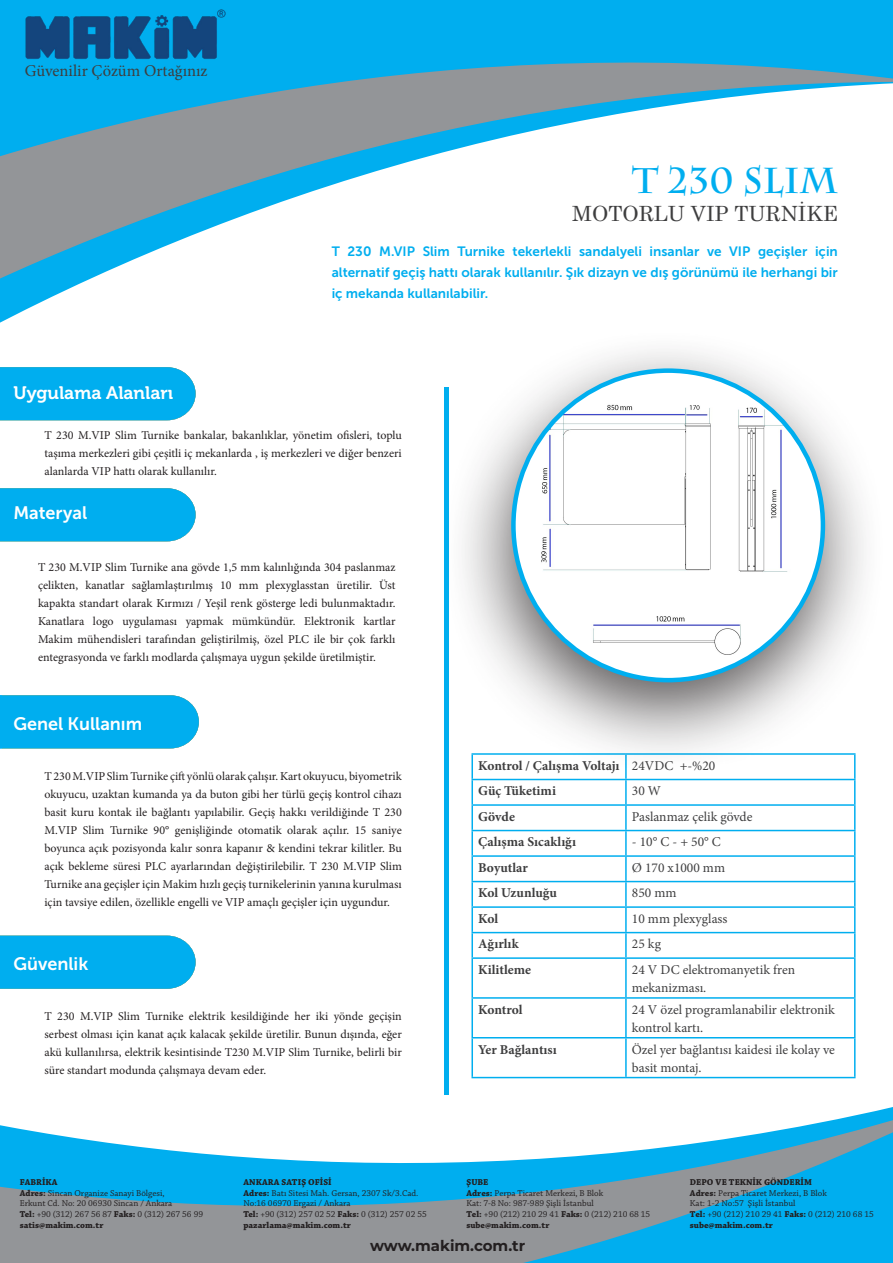
<style>
.page{position:relative;width:893px;height:1263px;background:#fff}
.page>*{position:absolute;margin:0;border:0;box-sizing:border-box;transform-origin:0 0}
.t1{font:700 36px "Charlemagne Std";color:#00aeef}
.t2{font:21px "Century Schoolbook";color:#3e3e3f}
.t3{font:18px "Museo Sans 700";color:#fff}
.t4{font:18px "Museo 700";color:#fff}
.t5{font:16.5px "Minion Pro";color:#3e3e3f}
.t6{font:700 15px "Montserrat";color:#231f20}
.t7{font:13.5px/18px "Minion Pro";color:#3e3e3f}
.t8{font:13.5px/21px "Museo Sans 700";color:#00aeef;text-align:justify}
.t9{font:700 13.5px "Minion Pro";color:#3e3e3f}
.Paragraf_Stili_1{font:12px/18px "Minion Pro";color:#231f20;text-align:justify}
.t10{font:9px/10.8px "Chaparral Pro";color:#231f20}
.t11{font:700 9px "Chaparral Pro";color:#231f20}
.s1{font-weight:700}
</style>
<div class="page">
<hr style="left:625px;top:755px;width:2px;height:24px;background:#00aeef">
<hr style="left:625px;top:780px;width:2px;height:24px;background:#00aeef">
<hr style="left:625px;top:806px;width:2px;height:24px;background:#00aeef">
<hr style="left:625px;top:831px;width:2px;height:24px;background:#00aeef">
<hr style="left:625px;top:857px;width:2px;height:24px;background:#00aeef">
<hr style="left:625px;top:882px;width:2px;height:24px;background:#00aeef">
<hr style="left:625px;top:908px;width:2px;height:24px;background:#00aeef">
<hr style="left:625px;top:933px;width:2px;height:24px;background:#00aeef">
<hr style="left:625px;top:959px;width:2px;height:38px;background:#00aeef">
<hr style="left:625px;top:999px;width:2px;height:38px;background:#00aeef">
<hr style="left:625px;top:1038px;width:2px;height:39px;background:#00aeef">
<hr style="left:471px;top:780px;width:2px;height:24px;background:#00aeef">
<hr style="left:471px;top:831px;width:2px;height:24px;background:#00aeef">
<hr style="left:471px;top:882px;width:2px;height:24px;background:#00aeef">
<hr style="left:471px;top:933px;width:2px;height:24px;background:#00aeef">
<hr style="left:471px;top:999px;width:2px;height:38px;background:#00aeef">
<hr style="left:854px;top:999px;width:1px;height:38px;background:#00aeef">
<hr style="left:471px;top:755px;width:2px;height:24px;background:#00aeef">
<hr style="left:471px;top:779px;width:155px;height:1px;background:#00aeef">
<hr style="left:626px;top:779px;width:229px;height:1px;background:#00aeef">
<hr style="left:471px;top:804px;width:155px;height:2px;background:#00aeef">
<hr style="left:471px;top:806px;width:2px;height:24px;background:#00aeef">
<hr style="left:626px;top:804px;width:229px;height:2px;background:#00aeef">
<hr style="left:471px;top:830px;width:155px;height:1px;background:#00aeef">
<hr style="left:626px;top:830px;width:229px;height:1px;background:#00aeef">
<hr style="left:471px;top:855px;width:155px;height:2px;background:#00aeef">
<hr style="left:471px;top:857px;width:2px;height:24px;background:#00aeef">
<hr style="left:626px;top:855px;width:229px;height:2px;background:#00aeef">
<hr style="left:471px;top:881px;width:155px;height:1px;background:#00aeef">
<hr style="left:626px;top:881px;width:229px;height:1px;background:#00aeef">
<hr style="left:471px;top:906px;width:155px;height:2px;background:#00aeef">
<hr style="left:471px;top:908px;width:2px;height:24px;background:#00aeef">
<hr style="left:626px;top:906px;width:229px;height:2px;background:#00aeef">
<svg style="left:854px;top:773px;width:1px;height:184px"></svg>
<hr style="left:471px;top:932px;width:155px;height:1px;background:#00aeef">
<hr style="left:626px;top:932px;width:229px;height:1px;background:#00aeef">
<hr style="left:471px;top:957px;width:155px;height:2px;background:#00aeef">
<hr style="left:471px;top:959px;width:2px;height:38px;background:#00aeef">
<hr style="left:626px;top:957px;width:229px;height:2px;background:#00aeef">
<hr style="left:854px;top:959px;width:1px;height:38px;background:#00aeef">
<hr style="left:471px;top:997px;width:155px;height:2px;background:#00aeef">
<hr style="left:626px;top:997px;width:229px;height:2px;background:#00aeef">
<hr style="left:471px;top:1037px;width:155px;height:1px;background:#00aeef">
<hr style="left:471px;top:1038px;width:2px;height:39px;background:#00aeef">
<hr style="left:626px;top:1037px;width:229px;height:1px;background:#00aeef">
<hr style="left:854px;top:1038px;width:1px;height:39px;background:#00aeef">
<svg style="left:448px;top:1075px;width:408px;height:12px"></svg>
<svg style="left:0;top:186px;width:329px;height:124px"></svg>
<svg style="left:0;top:0;width:893px;height:186px"></svg>
<div style="left:0;top:367px;width:196px;height:53px;background:#00aeef"></div>
<hr style="left:444px;top:387px;width:4px;height:707px;background:#00aeef">
<div style="left:442px;top:329px;width:444px;height:444px;background:#231f20;opacity:.75"></div>
<svg style="left:513px;top:371px;width:310px;height:309px"></svg>
<img style="left:535px;top:399px;width:269px;height:272px">
<svg style="left:0;top:1088px;width:893px;height:175px"></svg>
<img style="left:23px;top:7px;width:204px;height:55px">
<div style="left:0;top:488px;width:196px;height:53px;background:#00aeef"></div>
<div style="left:0;top:695px;width:199px;height:53px;background:#00aeef"></div>
<div style="left:0;top:936px;width:196px;height:53px;background:#00aeef"></div>
<p class="t5" style="left:25px;top:59px;width:184px">Güvenilir Çözüm Ortağınız</p>
<p class="t1" style="left:632px;top:159px;width:207px">T 230 SLIM</p>
<p class="t2" style="left:572px;top:196px;width:267px">MOTORLU VIP TURNİKE</p>
<p class="t8" style="left:332px;top:240px;width:508px">T 230 M.VIP Slim Turnike tekerlekli sandalyeli insanlar ve VIP geçişler için alternatif geçiş hattı olarak kullanılır. Şık dizayn ve dış görünümü ile herhangi bir iç mekanda kullanılabilir.</p>
<p class="t4" style="left:13px;top:383px;width:161px">Uygulama Alanları</p>
<p class="Paragraf_Stili_1" style="left:44px;top:426px;width:359px">T 230 M.VIP Slim Turnike bankalar, bakanlıklar, yönetim ofisleri, toplu taşıma merkezleri gibi çeşitli iç mekanlarda , iş merkezleri ve diğer benzeri alanlarda VIP hattı olarak kullanılır.</p>
<p class="t3" style="left:13px;top:502px;width:75px">Materyal</p>
<p class="Paragraf_Stili_1" style="left:38px;top:558px;width:359px">T 230 M.VIP Slim Turnike ana gövde 1,5 mm kalınlığında 304 paslanmaz çelikten, kanatlar sağlamlaştırılmış 10 mm plexyglasstan üretilir. Üst kapakta standart olarak Kırmızı / Yeşil renk gösterge ledi bulunmaktadır.<br>Kanatlara logo uygulaması yapmak mümkündür. Elektronik kartlar Makim mühendisleri tarafından geliştirilmiş, özel PLC ile bir çok farklı entegrasyonda ve farklı modlarda çalışmaya uygun şekilde üretilmiştir.</p>
<p class="t3" style="left:13px;top:714px;width:130px">Genel Kullanım</p>
<p class="Paragraf_Stili_1" style="left:44px;top:767px;width:359px">T 230 M.VIP Slim Turnike çift yönlü olarak çalışır. Kart okuyucu, biyometrik okuyucu, uzaktan kumanda ya da buton gibi her türlü geçiş kontrol cihazı basit kuru kontak ile bağlantı yapılabilir. Geçiş hakkı verildiğinde T 230<br>M.VIP Slim Turnike 90° genişliğinde otomatik olarak açılır. 15 saniye boyunca açık pozisyonda kalır sonra kapanır &amp; kendini tekrar kilitler. Bu açık bekleme süresi PLC ayarlarından değiştirilebilir. T 230 M.VIP Slim Turnike ana geçişler için Makim hızlı geçiş turnikelerinin yanına kurulması için tavsiye edilen, özellikle engelli ve VIP amaçlı geçişler için uygundur.</p>
<p class="t3" style="left:13px;top:954px;width:76px">Güvenlik</p>
<p class="Paragraf_Stili_1" style="left:44px;top:1007px;width:359px">T 230 M.VIP Slim Turnike elektrik kesildiğinde her iki yönde geçişin serbest olması için kanat açık kalacak şekilde üretilir. Bunun dışında, eğer akü kullanılırsa, elektrik kesintisinde T230 M.VIP Slim Turnike, belirli bir süre standart modunda çalışmaya devam eder.</p>
<p class="t9" style="left:478px;top:756px;width:143px">Kontrol / Çalışma Voltajı</p>
<p class="t7" style="left:632px;top:756px;width:85px">24VDC +-%20</p>
<p class="t9" style="left:478px;top:781px;width:79px">Güç Tüketimi</p>
<p class="t7" style="left:632px;top:782px;width:31px">30 W</p>
<p class="t9" style="left:478px;top:807px;width:38px">Gövde</p>
<p class="t7" style="left:632px;top:807px;width:122px">Paslanmaz çelik gövde</p>
<p class="t9" style="left:478px;top:832px;width:99px">Çalışma Sıcaklığı</p>
<p class="t7" style="left:632px;top:833px;width:90px">- 10° C - + 50° C</p>
<p class="t9" style="left:478px;top:858px;width:51px">Boyutlar</p>
<p class="t7" style="left:632px;top:859px;width:95px">Ø 170 x1000 mm</p>
<p class="t9" style="left:478px;top:883px;width:80px">Kol Uzunluğu</p>
<p class="t7" style="left:632px;top:884px;width:46px">850 mm</p>
<p class="t9" style="left:478px;top:909px;width:22px">Kol</p>
<p class="t7" style="left:632px;top:910px;width:97px">10 mm plexyglass</p>
<p class="t9" style="left:478px;top:934px;width:42px">Ağırlık</p>
<p class="t7" style="left:632px;top:935px;width:31px">25 kg</p>
<p class="t9" style="left:478px;top:960px;width:54px">Kilitleme</p>
<p class="t7" style="left:632px;top:961px;width:165px">24 V DC elektromanyetik fren mekanizması.</p>
<p class="t9" style="left:478px;top:1000px;width:46px">Kontrol</p>
<p class="t7" style="left:632px;top:1000px;width:204px">24 V özel programlanabilir elektronik kontrol kartı.</p>
<p class="t9" style="left:478px;top:1040px;width:80px">Yer Bağlantısı</p>
<p class="t7" style="left:632px;top:1040px;width:204px">Özel yer bağlantısı kaidesi ile kolay ve basit montaj.</p>
<p class="t11" style="left:20px;top:1177px;width:39px">FABRİKA</p>
<p class="t10" style="left:20px;top:1188px;width:146px"><span class="s1">Adres:</span> Sincan Organize Sanayi Bölgesi,</p>
<p class="t10" style="left:20px;top:1198px;width:154px">Erkunt Cd. No: 20 06930 Sincan / Ankara</p>
<p class="t10" style="left:20px;top:1209px;width:185px"><span class="s1">Tel:</span> +90 (312) 267 56 87 <span class="s1">Faks:</span> 0 (312) 267 56 99</p>
<p class="t11" style="left:20px;top:1220px;width:85px">satis@makim.com.tr</p>
<p class="t11" style="left:243px;top:1177px;width:90px">ANKARA SATIŞ OFİSİ</p>
<p class="t10" style="left:243px;top:1188px;width:176px"><span class="s1">Adres:</span> Batı Sitesi Mah. Gersan, 2307 Sk/3.Cad.<br>No:16 06970 Ergazi / Ankara</p>
<p class="t10" style="left:243px;top:1209px;width:185px"><span class="s1">Tel:</span> +90 (312) 257 02 52 <span class="s1">Faks:</span> 0 (312) 257 02 55</p>
<p class="t11" style="left:243px;top:1220px;width:109px">pazarlama@makim.com.tr</p>
<p class="t11" style="left:466px;top:1177px;width:23px">ŞUBE</p>
<p class="t10" style="left:466px;top:1188px;width:138px"><span class="s1">Adres:</span> Perpa Ticaret Merkezi, B Blok<br>Kat: 7-8 No: 987-989 Şişli İstanbul</p>
<p class="t10" style="left:466px;top:1209px;width:185px"><span class="s1">Tel:</span> +90 (212) 210 29 41 <span class="s1">Faks:</span> 0 (212) 210 68 15</p>
<p class="t11" style="left:466px;top:1220px;width:85px">sube@makim.com.tr</p>
<p class="t11" style="left:690px;top:1177px;width:124px">DEPO VE TEKNİK GÖNDERİM</p>
<p class="t10" style="left:690px;top:1188px;width:138px"><span class="s1">Adres:</span> Perpa Ticaret Merkezi, B Blok<br>Kat: 1-2 No:57 Şişli İstanbul</p>
<p class="t10" style="left:690px;top:1209px;width:185px"><span class="s1">Tel:</span> +90 (212) 210 29 41 <span class="s1">Faks:</span> 0 (212) 210 68 15</p>
<p class="t11" style="left:690px;top:1220px;width:85px">sube@makim.com.tr</p>
<p class="t6" style="left:370px;top:1235px;width:157px">www.makim.com.tr</p>
</div>
